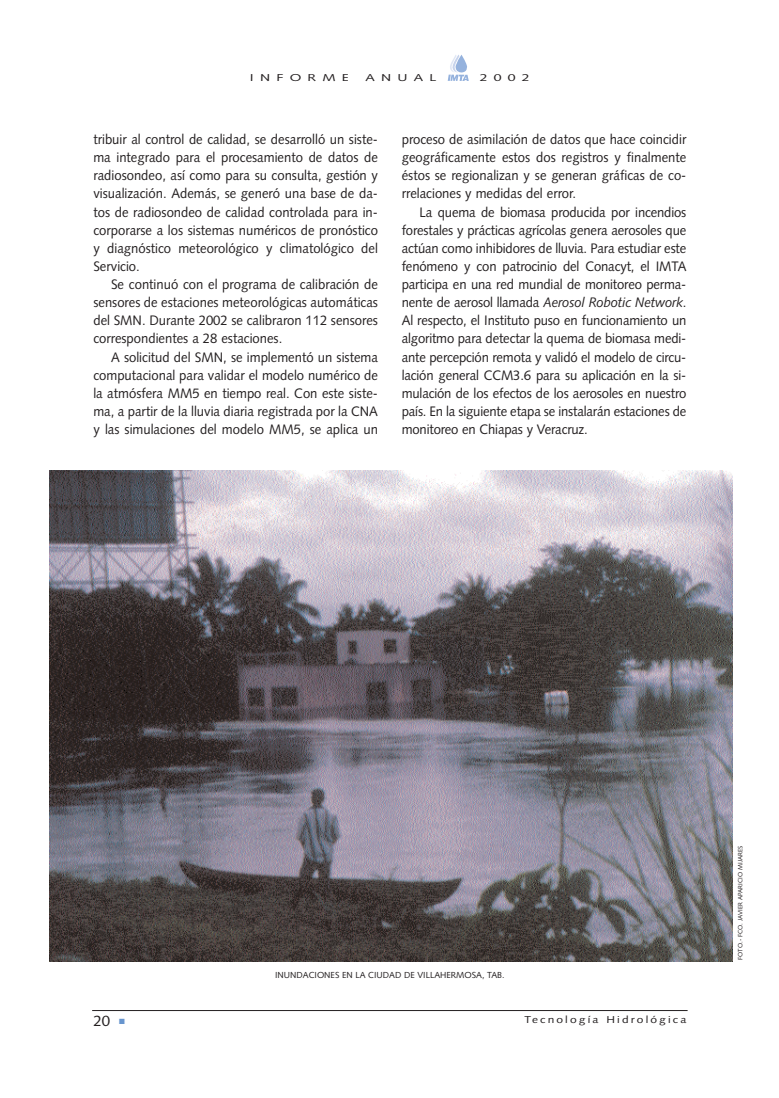
<style>
.page{position:relative;width:779px;height:1098px;background:#fff}
.page>*{position:absolute;margin:0;border:0;box-sizing:border-box;transform-origin:0 0}
.t1{font:15px "Syntax";color:#231f20}
.t2{font:13.75px/18.1px "Syntax";color:#231f20;text-align:justify;scale:.95 1}
.t3{font:10px "Syntax";letter-spacing:.18em;color:#231f20;scale:1.2 1}
.t4{font:10px "Syntax";letter-spacing:.18em;color:#231f20;scale:1.4 1}
.t5{font:10px "Syntax";letter-spacing:.445em;color:#231f20;scale:1.4 1}
.t6{font:8.75px "Syntax";color:#231f20}
.t7{font:6.25px "Syntax";color:#231f20}
.s1{font-style:italic}
</style>
<div class="page">
<svg style="left:448px;top:55px;width:21px;height:26px"></svg>
<hr style="left:92px;top:1010px;width:595px;height:1px;background:#231f20">
<img style="left:50px;top:470px;width:683px;height:491px">
<p class="t5" style="left:250px;top:74px;width:72px">INFORME</p>
<p class="t4" style="left:365px;top:74px;width:52px">ANUAL</p>
<p class="t4" style="left:480px;top:74px;width:37px">2002</p>
<p class="t2" style="left:93px;top:131px;width:301px">tribuir al control de calidad, se desarrolló un siste&shy;ma integrado para el procesamiento de datos de radiosondeo, así como para su consulta, gestión y visualización. Además, se generó una base de da&shy;tos de radiosondeo de calidad controlada para in&shy;corporarse a los sistemas numéricos de pronóstico y diagnóstico meteorológico y climatológico del Servicio.</p>
<p class="t2" style="left:93px;top:276px;width:301px;text-indent:18px">Se continuó con el programa de calibración de sensores de estaciones meteorológicas automáticas del SMN. Durante 2002 se calibraron 112 sensores correspondientes a 28 estaciones.</p>
<p class="t2" style="left:93px;top:349px;width:301px;text-indent:18px">A solicitud del SMN, se implementó un sistema computacional para validar el modelo numérico de la atmósfera MM5 en tiempo real. Con este siste&shy;ma, a partir de la lluvia diaria registrada por la CNA y las simulaciones del modelo MM5, se aplica un</p>
<p class="t2" style="left:402px;top:131px;width:301px">proceso de asimilación de datos que hace coincidir geográficamente estos dos registros y finalmente éstos se regionalizan y se generan gráficas de co&shy;rrelaciones y medidas del error.</p>
<p class="t2" style="left:402px;top:204px;width:301px;text-indent:18px">La quema de biomasa producida por incendios forestales y prácticas agrícolas genera aerosoles que actúan como inhibidores de lluvia. Para estudiar este fenómeno y con patrocinio del Conacyt, el IMTA participa en una red mundial de monitoreo perma&shy;nente de aerosol llamada <span class="s1">Aerosol Robotic Network</span>.<br>Al respecto, el Instituto puso en funcionamiento un algoritmo para detectar la quema de biomasa medi&shy;ante percepción remota y validó el modelo de circu&shy;lación general CCM3.6 para su aplicación en la si&shy;mulación de los efectos de los aerosoles en nuestro país. En la siguiente etapa se instalarán estaciones de monitoreo en Chiapas y Veracruz.</p>
<p class="t6" style="left:275px;top:971px;width:231px">INUNDACIONES EN LA CIUDAD DE VILLAHERMOSA, TAB.</p>
<p class="t1" style="left:93px;top:1015px;width:33px">20 <sup>■</sup></p>
<p class="t3" style="left:524px;top:1015px;width:136px">Tecnología Hidrológica</p>
<p class="t7" style="left:737px;top:960px;width:115px;rotate:-90deg">FOTO.- FCO. JAVIER APARICIO MIJARES</p>
</div>
